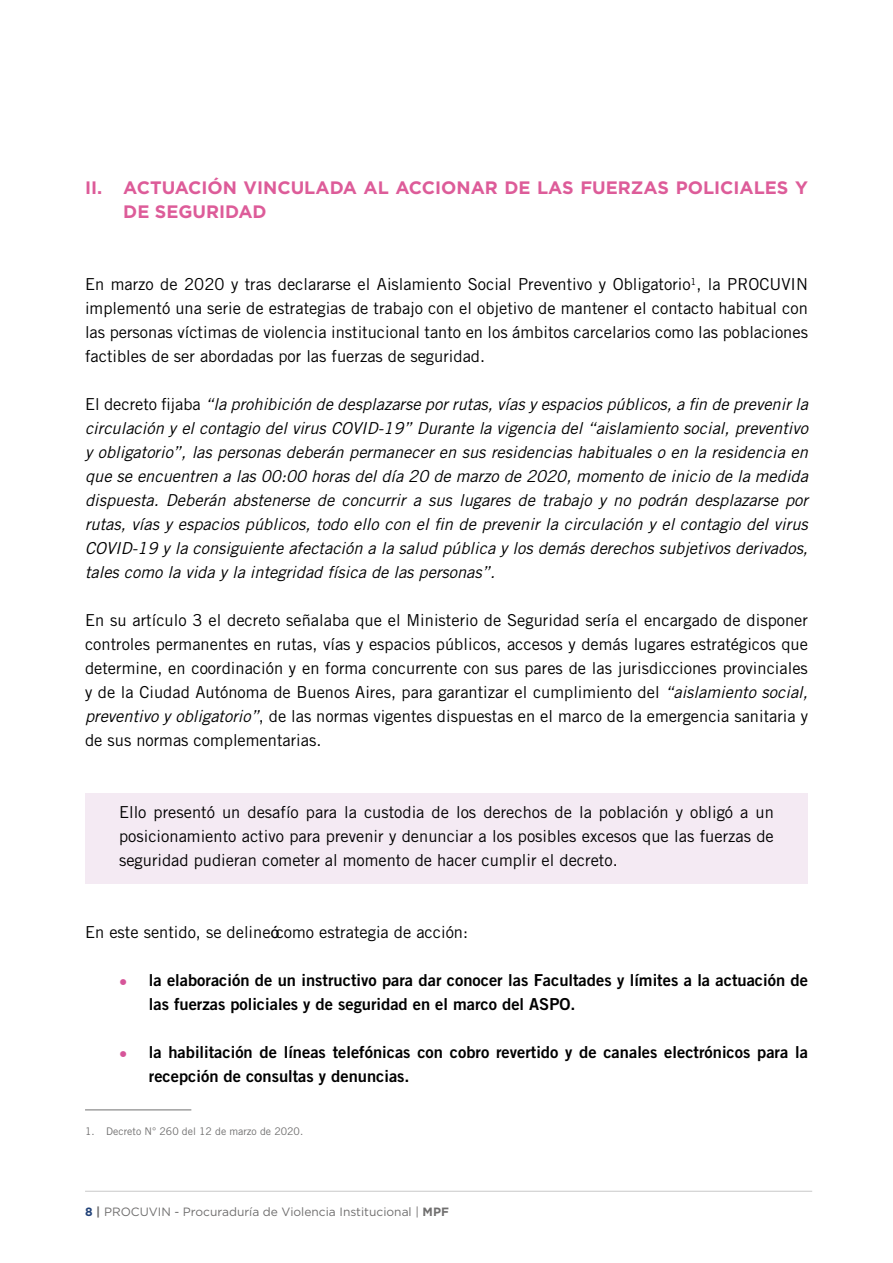
<style>
.page{position:relative;width:893px;height:1263px;background:#fff}
.page>*{position:absolute;margin:0;border:0;box-sizing:border-box;transform-origin:0 0}
.t1{font:700 18px/24px "Gotham";color:#dd5c99}
.t2{font:16.5px/24px "Trade Gothic LT Std";color:#000;text-align:justify}
.t3{font:italic 16.5px/24px "Trade Gothic LT Std";color:#000;text-align:justify}
.t4{font:16.5px/24px "Trade Gothic LT Std Bd 2";color:#000}
.t5{font:12px "Gotham";color:#706f6f}
.t6{font:10.5px "Trade Gothic LT Std";color:#706f6f}
.s1{font-style:normal}
.s2{font-style:italic}
.s3{font-family:"Trade Gothic LT Std";font-weight:700;color:#d65599}
.s4{font-weight:700;color:#234379}
.s5{font-weight:700}
</style>
<div class="page">
<hr style="left:85px;top:1191px;width:727px;height:1px;background:#c8c8c8">
<div style="left:85px;top:793px;width:723px;height:90px;background:#f4eaf3"></div>
<hr style="left:85px;top:1110px;width:106px;height:1px;background:#706f6f">
<p class="t1" style="left:123px;top:176px;width:686px;text-indent:-38px">II. ACTUACIÓN VINCULADA AL ACCIONAR DE LAS FUERZAS POLICIALES Y<br>DE SEGURIDAD</p>
<p class="t2" style="left:85px;top:272px;width:724px">En marzo de 2020 y tras declararse el Aislamiento Social Preventivo y Obligatorio<sup>1</sup>, la PROCUVIN implementó una serie de estrategias de trabajo con el objetivo de mantener el contacto habitual con las personas víctimas de violencia institucional tanto en los ámbitos carcelarios como las poblaciones factibles de ser abordadas por las fuerzas de seguridad.</p>
<p class="t3" style="left:85px;top:393px;width:724px"><span class="s1">El decreto fijaba</span> “la prohibición de desplazarse por rutas, vías y espacios públicos, a fin de prevenir la circulación y el contagio del virus COVID-19” Durante la vigencia del “aislamiento social, preventivo y obligatorio”, las personas deberán permanecer en sus residencias habituales o en la residencia en que se encuentren a las 00:00 horas del día 20 de marzo de 2020, momento de inicio de la medida dispuesta. Deberán abstenerse de concurrir a sus lugares de trabajo y no podrán desplazarse por rutas, vías y espacios públicos, todo ello con el fin de prevenir la circulación y el contagio del virus COVID-19 y la consiguiente afectación a la salud pública y los demás derechos subjetivos derivados, tales como la vida y la integridad física de las personas”.</p>
<p class="t2" style="left:85px;top:608px;width:724px">En su artículo 3 el decreto señalaba que el Ministerio de Seguridad sería el encargado de disponer controles permanentes en rutas, vías y espacios públicos, accesos y demás lugares estratégicos que determine, en coordinación y en forma concurrente con sus pares de las jurisdicciones provinciales y de la Ciudad Autónoma de Buenos Aires, para garantizar el cumplimiento del <span class="s2">“aislamiento social, preventivo y obligatorio”</span>, de las normas vigentes dispuestas en el marco de la emergencia sanitaria y de sus normas complementarias.</p>
<p class="t2" style="left:119px;top:800px;width:656px">Ello presentó un desafío para la custodia de los derechos de la población y obligó a un posicionamiento activo para prevenir y denunciar a los posibles excesos que las fuerzas de seguridad pudieran cometer al momento de hacer cumplir el decreto.</p>
<p class="t2" style="left:85px;top:920px;width:385px">En este sentido, se deline como estrategia de acción:</p>
<p class="t4" style="left:149px;top:968px;width:661px;text-indent:-30px"><span class="s3">•</span> la elaboración de un instructivo para dar conocer las Facultades y límites a la actuación de las fuerzas policiales y de seguridad en el marco del ASPO.</p>
<p class="t4" style="left:149px;top:1040px;width:661px;text-indent:-30px"><span class="s3">•</span> la habilitación de líneas telefónicas con cobro revertido y de canales electrónicos para la recepción de consultas y denuncias.</p>
<p class="t6" style="left:85px;top:1125px;width:220px">1. Decreto N° 260 del 12 de marzo de 2020.</p>
<p class="t5" style="left:85px;top:1204px;width:365px"><span class="s4">8</span> <span class="s5">|</span> PROCUVIN - Procuraduría de Violencia Institucional | <span class="s5">MPF</span></p>
</div>
